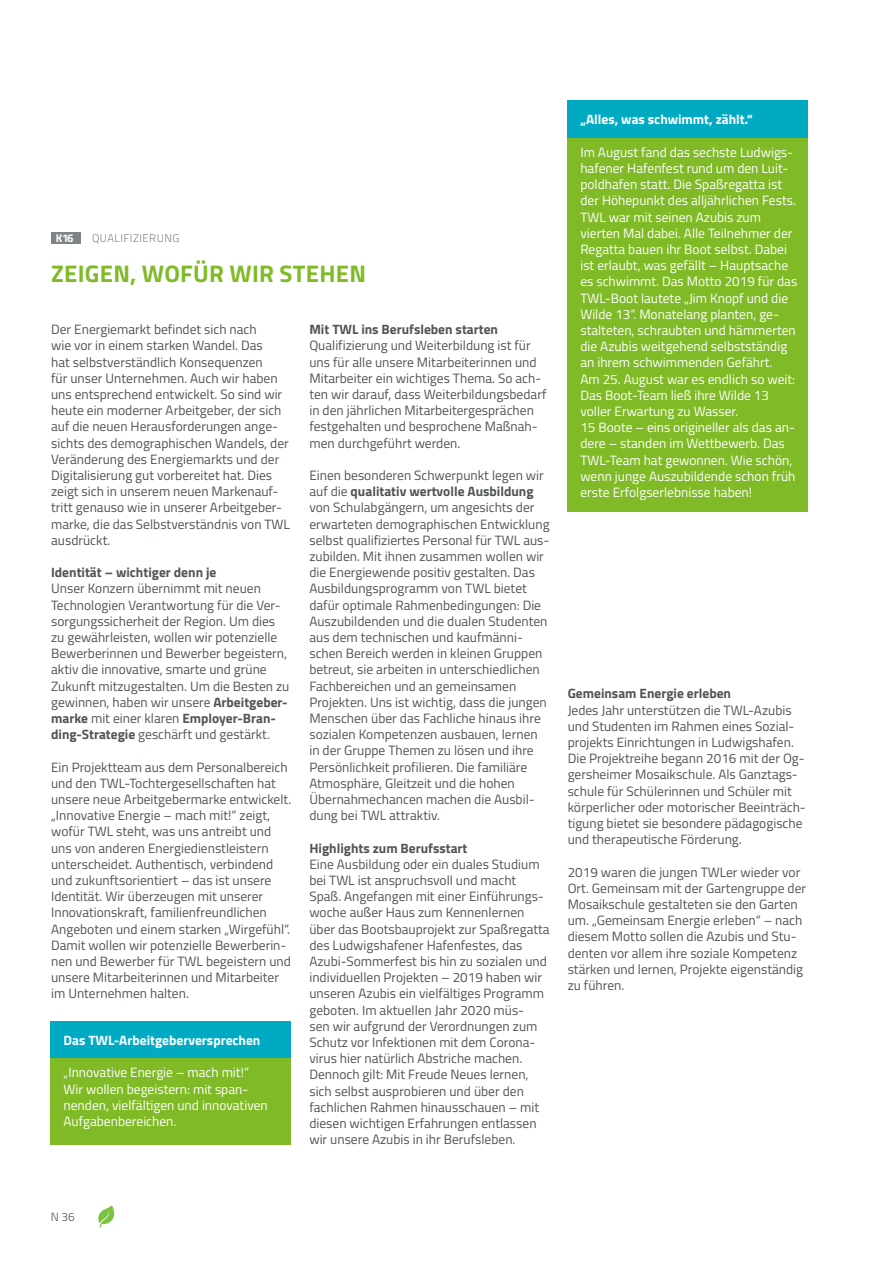
<style>
.page{position:relative;width:893px;height:1263px;background:#fff}
.page>*{position:absolute;margin:0;border:0;box-sizing:border-box;transform-origin:0 0}
.t1{font:700 24px "Titillium";letter-spacing:.01em;color:#80ba27}
.t2{font:13.5px/16.2px "Titillium";color:#505456}
.t3{font:13.5px/16.2px "Titillium";color:#fff}
.t4{font:700 13.5px "Titillium";color:#505456}
.t5{font:700 13.5px "Titillium";color:#fff}
.t6{font:300 12px "Titillium";color:#505456}
.t7{font:300 11.25px "Titillium";letter-spacing:.04em;color:#7d8386}
.t8{font:700 11.25px "Titillium";color:#fff}
.s1{font-weight:700}
</style>
<div class="page">
<svg style="left:98px;top:1205px;width:17px;height:22px"></svg>
<div style="left:51px;top:232px;width:30px;height:11px;background:#7d8386"></div>
<div style="left:568px;top:101px;width:240px;height:37px;background:#00aac3"></div>
<div style="left:568px;top:138px;width:240px;height:373px;background:#80ba27"></div>
<div style="left:51px;top:1021px;width:240px;height:37px;background:#00aac3"></div>
<div style="left:51px;top:1058px;width:240px;height:87px;background:#80ba27"></div>
<p class="t8" style="left:56px;top:229px;width:19px">K16</p>
<p class="t7" style="left:92px;top:230px;width:89px">QUALIFIZIERUNG</p>
<h1 class="t1" style="left:51px;top:256px;width:316px">ZEIGEN, WOFÜR WIR STEHEN</h1>
<p class="t2" style="left:51px;top:321px;width:240px">Der Energiemarkt befindet sich nach<br>wie vor in einem starken Wandel. Das<br>hat selbstverständlich Konsequenzen<br>für unser Unternehmen. Auch wir haben uns entsprechend entwickelt. So sind wir heute ein moderner Arbeitgeber, der sich auf die neuen Herausforderungen ange&shy;sichts des demographischen Wandels, der Veränderung des Energiemarkts und der Digitalisierung gut vorbereitet hat. Dies zeigt sich in unserem neuen Markenauf&shy;tritt genauso wie in unserer Arbeitgeber&shy;marke, die das Selbstverständnis von TWL ausdrückt.</p>
<p class="t4" style="left:51px;top:562px;width:167px">Identität – wichtiger denn je</p>
<p class="t2" style="left:51px;top:580px;width:240px">Unser Konzern übernimmt mit neuen Technologien Verantwortung für die Ver&shy;sorgungssicherheit der Region. Um dies zu gewährleisten, wollen wir potenzielle Bewerberinnen und Bewerber begeistern, aktiv die innovative, smarte und grüne Zukunft mitzugestalten. Um die Besten zu gewinnen, haben wir unsere <span class="s1">Arbeitgeber&shy;marke</span> mit einer klaren <span class="s1">Employer-Bran&shy;ding-Strategie</span> geschärft und gestärkt.</p>
<p class="t2" style="left:51px;top:758px;width:242px">Ein Projektteam aus dem Personalbereich und den TWL-Tochtergesellschaften hat unsere neue Arbeitgebermarke entwickelt. „Innovative Energie – mach mit!“ zeigt, wofür TWL steht, was uns antreibt und uns von anderen Energiedienstleistern unterscheidet. Authentisch, verbindend und zukunftsorientiert – das ist unsere Identität. Wir überzeugen mit unserer Innovationskraft, familienfreundlichen Angeboten und einem starken „Wirgefühl“.<br>Damit wollen wir potenzielle Bewerberin&shy;nen und Bewerber für TWL begeistern und unsere Mitarbeiterinnen und Mitarbeiter im Unternehmen halten.</p>
<p class="t4" style="left:309px;top:319px;width:190px">Mit TWL ins Berufsleben starten</p>
<p class="t2" style="left:309px;top:337px;width:239px">Qualifizierung und Weiterbildung ist für uns für alle unsere Mitarbeiterinnen und Mitarbeiter ein wichtiges Thema. So ach&shy;ten wir darauf, dass Weiterbildungsbedarf in den jährlichen Mitarbeitergesprächen festgehalten und besprochene Maßnah&shy;men durchgeführt werden.</p>
<p class="t2" style="left:309px;top:466px;width:242px">Einen besonderen Schwerpunkt legen wir auf die <span class="s1">qualitativ wertvolle Ausbildung </span>von Schulabgängern, um angesichts der erwarteten demographischen Entwicklung selbst qualifiziertes Personal für TWL aus&shy;zubilden. Mit ihnen zusammen wollen wir die Energiewende positiv gestalten. Das Ausbildungsprogramm von TWL bietet dafür optimale Rahmenbedingungen: Die Auszubildenden und die dualen Studenten aus dem technischen und kaufmänni&shy;schen Bereich werden in kleinen Gruppen betreut, sie arbeiten in unterschiedlichen Fachbereichen und an gemeinsamen Projekten. Uns ist wichtig, dass die jungen Menschen über das Fachliche hinaus ihre sozialen Kompetenzen ausbauen, lernen in der Gruppe Themen zu lösen und ihre Persönlichkeit profilieren. Die familiäre Atmosphäre, Gleitzeit und die hohen Übernahmechancen machen die Ausbil&shy;dung bei TWL attraktiv.</p>
<p class="t4" style="left:309px;top:837px;width:160px">Highlights zum Berufsstart</p>
<p class="t2" style="left:309px;top:855px;width:242px">Eine Ausbildung oder ein duales Studium bei TWL ist anspruchsvoll und macht Spaß. Angefangen mit einer Einführungs&shy;woche außer Haus zum Kennenlernen über das Bootsbauprojekt zur Spaßregatta des Ludwigshafener Hafenfestes, das Azubi-Sommerfest bis hin zu sozialen und individuellen Projekten – 2019 haben wir unseren Azubis ein vielfältiges Programm geboten. Im aktuellen Jahr 2020 müs-<br>sen wir aufgrund der Verordnungen zum Schutz vor Infektionen mit dem Corona&shy;virus hier natürlich Abstriche machen.<br>Dennoch gilt: Mit Freude Neues lernen, sich selbst ausprobieren und über den fachlichen Rahmen hinausschauen – mit diesen wichtigen Erfahrungen entlassen wir unsere Azubis in ihr Berufsleben.</p>
<p class="t5" style="left:64px;top:1030px;width:198px">Das TWL-Arbeitgeberversprechen</p>
<p class="t3" style="left:64px;top:1064px;width:206px">„Innovative Energie – mach mit!“<br>Wir wollen begeistern: mit span&shy;nenden, vielfältigen und innovativen<br>Aufgabenbereichen.</p>
<p class="t5" style="left:580px;top:109px;width:174px">„Alles, was schwimmt, zählt.“</p>
<p class="t3" style="left:580px;top:143px;width:218px">Im August fand das sechste Ludwigs&shy;hafener Hafenfest rund um den Luit&shy;poldhafen statt. Die Spaßregatta ist der Höhepunkt des alljährlichen Fests.<br>TWL war mit seinen Azubis zum vierten Mal dabei. Alle Teilnehmer der Regatta bauen ihr Boot selbst. Dabei ist erlaubt, was gefällt – Hauptsache es schwimmt. Das Motto 2019 für das TWL-Boot lautete „Jim Knopf und die Wilde 13“. Monatelang planten, ge&shy;stalteten, schraubten und hämmerten die Azubis weitgehend selbstständig an ihrem schwimmenden Gefährt.<br>Am 25. August war es endlich so weit:<br>Das Boot-Team ließ ihre Wilde 13 voller Erwartung zu Wasser.<br>15 Boote – eins origineller als das an&shy;dere – standen im Wettbewerb. Das TWL-Team hat gewonnen. Wie schön, wenn junge Auszubildende schon früh erste Erfolgserlebnisse haben!</p>
<p class="t4" style="left:568px;top:683px;width:165px">Gemeinsam Energie erleben</p>
<p class="t2" style="left:568px;top:701px;width:240px">Jedes Jahr unterstützen die TWL-Azubis und Studenten im Rahmen eines Sozial&shy;projekts Einrichtungen in Ludwigshafen.<br>Die Projektreihe begann 2016 mit der Og&shy;gersheimer Mosaikschule. Als Ganztags&shy;schule für Schülerinnen und Schüler mit körperlicher oder motorischer Beeinträch&shy;tigung bietet sie besondere pädagogische und therapeutische Förderung.</p>
<p class="t2" style="left:568px;top:863px;width:240px">2019 waren die jungen TWLer wieder vor Ort. Gemeinsam mit der Gartengruppe der Mosaikschule gestalteten sie den Garten um. „Gemeinsam Energie erleben“ – nach diesem Motto sollen die Azubis und Stu&shy;denten vor allem ihre soziale Kompetenz stärken und lernen, Projekte eigenständig zu führen.</p>
<p class="t6" style="left:51px;top:1207px;width:26px">N 36</p>
</div>
